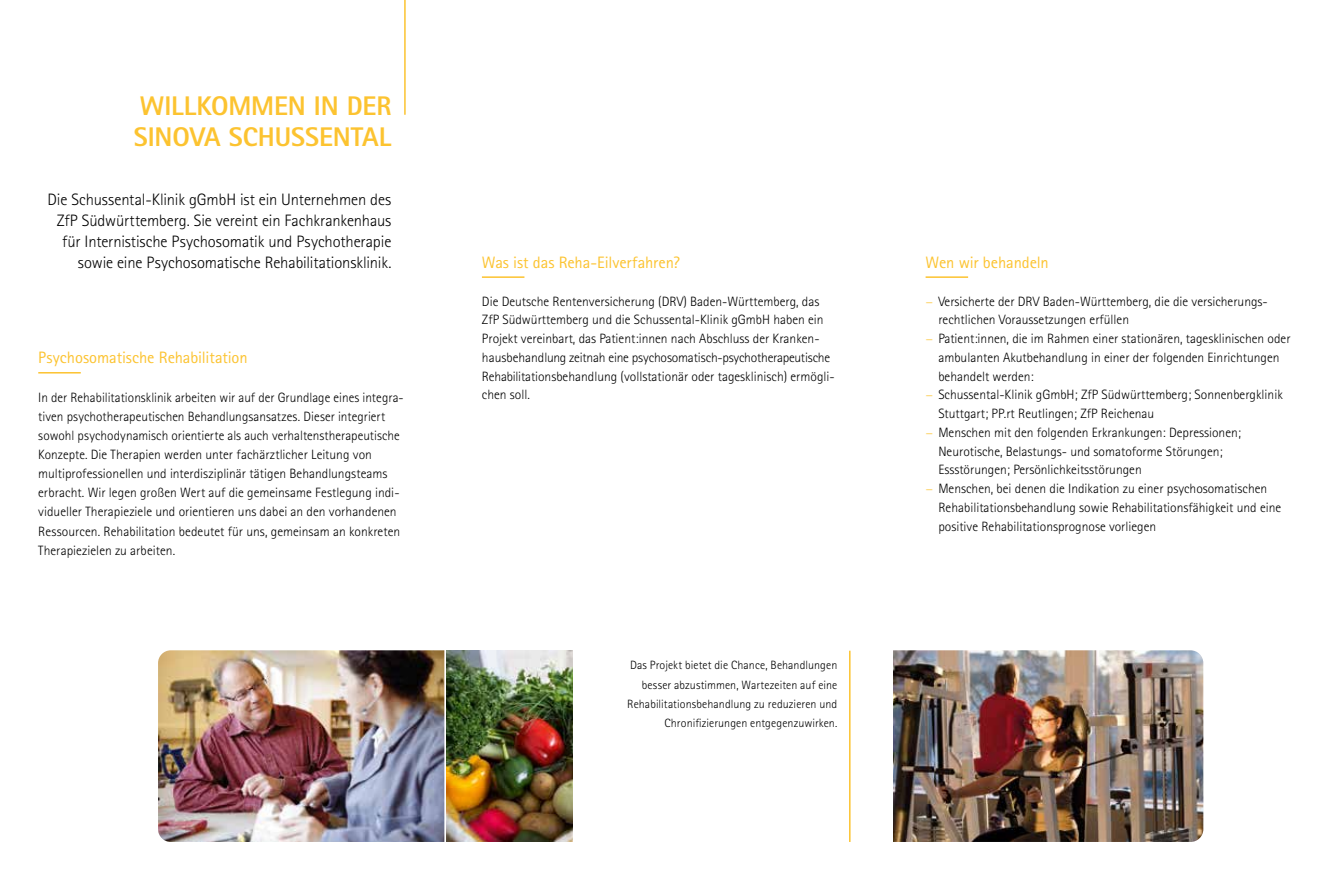
<style>
.page{position:relative;width:1331px;height:893px;background:#fff}
.page>*{position:absolute;margin:0;border:0;box-sizing:border-box;transform-origin:0 0}
.t1{font:800 27px/31.5px "Agfa Rotis Sans Serif";letter-spacing:-.005em;color:#fcc330}
.t2{font:300 16.5px/21px "Agfa Rotis Sans Serif";letter-spacing:-.005em;color:#000;text-align:right}
.t3{font:16.5px "Agfa Rotis Sans Serif";letter-spacing:-.005em;color:#fcc330}
.t4{font:300 13.5px/19.2px "Agfa Rotis Sans Serif";color:#000}
.t5{font:300 12px/19.2px "Agfa Rotis Sans Serif";letter-spacing:.005em;color:#000;text-align:right}
.s1{color:#fcc330}
</style>
<div class="page">
<img style="left:446px;top:650px;width:126px;height:192px">
<img style="left:893px;top:650px;width:310px;height:192px">
<img style="left:158px;top:650px;width:286px;height:192px">
<hr style="left:849px;top:651px;width:1px;height:191px;background:#fcc330">
<hr style="left:482px;top:276px;width:42px;height:2px;background:#fcc330">
<hr style="left:926px;top:276px;width:42px;height:2px;background:#fcc330">
<hr style="left:38px;top:372px;width:43px;height:2px;background:#fcc330">
<hr style="left:404px;top:0;width:2px;height:115px;background:#fcc330">
<h1 class="t1" style="left:134px;top:89px;width:259px">WILLKOMMEN IN DER<br>SINOVA SCHUSSENTAL</h1>
<p class="t2" style="left:47px;top:189px;width:345px">Die Schussental-Klinik gGmbH ist ein Unternehmen des ZfP Südwürttemberg. Sie vereint ein Fachkrankenhaus für Internistische Psychosomatik und Psychotherapie sowie eine Psychosomatische Rehabilitationsklinik.</p>
<p class="t3" style="left:38px;top:348px;width:211px">Psychosomatische Rehabilitation</p>
<p class="t4" style="left:38px;top:387px;width:365px">In der Rehabilitationsklinik arbeiten wir auf der Grundlage eines integra&shy;tiven psychotherapeutischen Behandlungsansatzes. Dieser integriert sowohl psychodynamisch orientierte als auch verhaltenstherapeutische Konzepte. Die Therapien werden unter fachärztlicher Leitung von multiprofessionellen und interdisziplinär tätigen Behandlungsteams erbracht. Wir legen großen Wert auf die gemeinsame Festlegung indi&shy;vidueller Therapieziele und orientieren uns dabei an den vorhandenen Ressourcen. Rehabilitation bedeutet für uns, gemeinsam an konkreten Therapiezielen zu arbeiten.</p>
<p class="t3" style="left:482px;top:252px;width:199px">Was ist das Reha-Eilverfahren?</p>
<p class="t4" style="left:482px;top:292px;width:354px;line-height:18.8px">Die Deutsche Rentenversicherung (DRV) Baden-Württemberg, das ZfP Südwürttemberg und die Schussental-Klinik gGmbH haben ein Projekt vereinbart, das Patient:innen nach Abschluss der Kranken&shy;hausbehandlung zeitnah eine psychosomatisch-psychotherapeutische Rehabilitationsbehandlung (vollstationär oder tagesklinisch) ermögli&shy;chen soll.</p>
<p class="t5" style="left:627px;top:656px;width:212px">Das Projekt bietet die Chance, Behandlungen besser abzustimmen, Wartezeiten auf eine Rehabilitationsbehandlung zu reduzieren und Chronifizierungen entgegenzuwirken.</p>
<p class="t3" style="left:926px;top:252px;width:125px">Wen wir behandeln</p>
<p class="t4" style="left:926px;top:291px;width:344px"><span class="s1">−</span> Versicherte der DRV Baden-Württemberg, die die versicherungs-</p>
<p class="t4" style="left:938px;top:310px;width:192px">rechtlichen Voraussetzungen erfüllen</p>
<p class="t4" style="left:926px;top:329px;width:366px"><span class="s1">−</span> Patient:innen, die im Rahmen einer stationären, tagesklinischen oder</p>
<p class="t4" style="left:938px;top:348px;width:343px">ambulanten Akutbehandlung in einer der folgenden Einrichtungen</p>
<p class="t4" style="left:938px;top:366px;width:97px">behandelt werden:</p>
<p class="t4" style="left:926px;top:385px;width:359px"><span class="s1">−</span> Schussental-Klinik gGmbH; ZfP Südwürttemberg; Sonnenbergklinik</p>
<p class="t4" style="left:938px;top:404px;width:217px">Stuttgart; PP.rt Reutlingen; ZfP Reichenau</p>
<p class="t4" style="left:926px;top:423px;width:317px"><span class="s1">−</span> Menschen mit den folgenden Erkrankungen: Depressionen;</p>
<p class="t4" style="left:938px;top:441px;width:286px">Neurotische, Belastungs- und somatoforme Störungen;</p>
<p class="t4" style="left:938px;top:460px;width:205px">Essstörungen; Persönlichkeitsstörungen</p>
<p class="t4" style="left:926px;top:479px;width:343px"><span class="s1">−</span> Menschen, bei denen die Indikation zu einer psychosomatischen</p>
<p class="t4" style="left:938px;top:498px;width:344px">Rehabilitationsbehandlung sowie Rehabilitationsfähigkeit und eine</p>
<p class="t4" style="left:938px;top:517px;width:219px">positive Rehabilitationsprognose vorliegen</p>
</div>
